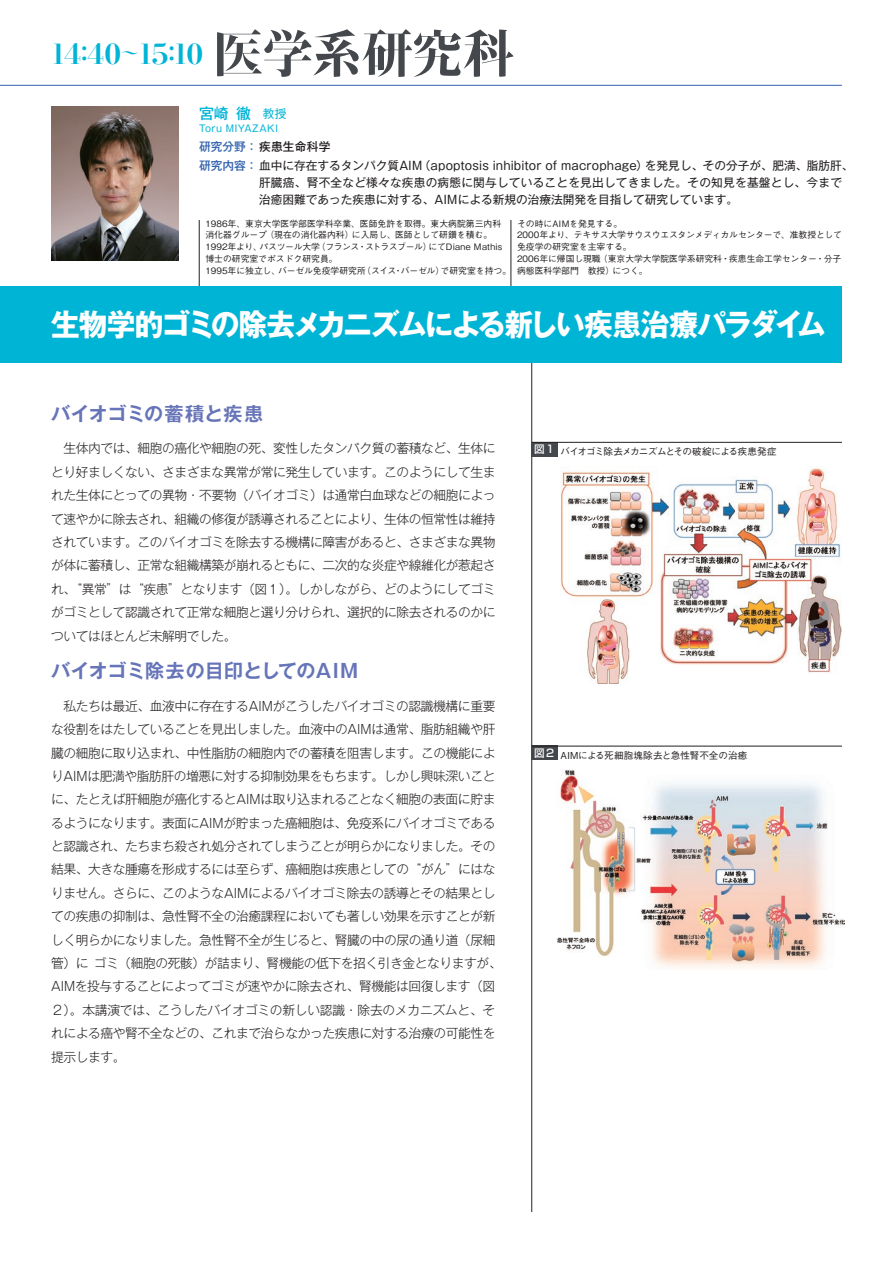
<style>
.page{position:relative;width:893px;height:1263px;background:#fff}
.page>*{position:absolute;margin:0;border:0;box-sizing:border-box;transform-origin:0 0}
.t1{font:700 30.3px "Gothic MB101 Pro";letter-spacing:-.07em;color:#fff;scale:.95 1}
.t2{font:800 27.6px "Kocho Std";letter-spacing:-.115em;color:#00b4d6}
.t3{font:700 19.2px "Gothic MB101 Pro De";color:#6674b8}
.t4{font:500 14.85px "Gothic MB101 Pro";color:#00b4d6}
.t5{font:300 12.75px/23.4px "Gothic MB101 Pro";letter-spacing:-.03em;color:#231f20;text-align:justify}
.t6{font:11.7px/19.2px "Gothic MB101 Pro";letter-spacing:.01em;color:#231f20}
.t7{font:500 9.6px "Gothic BBB Pro";letter-spacing:-.07em;color:#231f20}
.t8{font:500 9.6px "Gothic BBB Pro";color:#231f20}
.t9{font:9.6px "Gothic MB101 Pro";letter-spacing:.05em;color:#00b4d6}
.t10{font:500 8.85px/11.7px "Gothic BBB Pro";color:#231f20}
.s1{font-size:51px;color:#44484d}
.s2{font-weight:400;font-size:11.7px}
.s3{font-weight:500;color:#3463af}
.s4{font-weight:500}
</style>
<div class="page">
<hr style="left:199px;top:220px;width:1px;height:77px;background:#231f20">
<hr style="left:511px;top:220px;width:1px;height:77px;background:#231f20">
<hr style="left:531px;top:347px;width:1px;height:865px;background:#231f20">
<hr style="left:0;top:85px;width:842px;height:1px;background:#3463af">
<div style="left:0;top:286px;width:842px;height:77px;background:#00b4d6"></div>
<div style="left:531px;top:442px;width:27px;height:14px;background:#44484d"></div>
<hr style="left:532px;top:442px;width:310px;height:1px;background:#231f20">
<div style="left:531px;top:746px;width:27px;height:14px;background:#44484d"></div>
<hr style="left:532px;top:746px;width:310px;height:1px;background:#231f20">
<img style="left:51px;top:106px;width:128px;height:154px">
<img style="left:561px;top:468px;width:281px;height:215px">
<img style="left:557px;top:770px;width:288px;height:198px">
<h2 class="t2" style="left:50px;top:31px;width:466px">14:40<sup>～</sup>15:10 <span class="s1">医学系研究科</span></h2>
<p class="t4" style="left:199px;top:101px;width:89px">宮崎 徹<span class="s2">　教授</span></p>
<p class="t9" style="left:199px;top:120px;width:80px">Toru MIYAZAKI</p>
<p class="t6" style="left:199px;top:135px;width:656px"><span class="s3">研究分野：</span><span class="s4">疾患生命科学<br></span><span class="s3">研究内容：</span> 血中に存在するタンパク質AIM（apoptosis inhibitor of macrophage）を発見し、その分子が、肥満、脂肪肝、</p>
<p class="t6" style="left:259px;top:172px;width:585px;line-height:17px">肝臓癌、腎不全など様々な疾患の病態に関与していることを見出してきました。その知見を基盤とし、今まで治癒困難であった疾患に対する、AIMによる新規の治療法開発を目指して研究しています。</p>
<p class="t10" style="left:205px;top:216px;width:307px">1986年、東京大学医学部医学科卒業、医師免許を取得。東大病院第三内科消化器グループ（現在の消化器内科）に入局し、医師として研鑽を積む。1992年より、パスツール大学（フランス・ストラスブール）にてDiane Mathis博士の研究室でポスドク研究員。<br>1995年に独立し、バーゼル免疫学研究所（スイス・バーゼル）で研究室を持つ。</p>
<p class="t10" style="left:517px;top:216px;width:326px">その時にAIMを発見する。<br>2000年より、テキサス大学サウスウエスタンメディカルセンターで、准教授として免疫学の研究室を主宰する。<br>2006年に帰国し現職（東京大学大学院医学系研究科・疾患生命工学センター・分子病態医科学部門　教授）につく。</p>
<h1 class="t1" style="left:51px;top:299px;width:817px">生物学的ゴミの除去メカニズムによる新しい疾患治療パラダイム</h1>
<h3 class="t3" style="left:51px;top:398px;width:214px">バイオゴミの蓄積と疾患</h3>
<p class="t5" style="left:51px;top:435px;width:446px">　生体内では、細胞の癌化や細胞の死、変性したタンパク質の蓄積など、生体にとり好ましくない、さまざまな異常が常に発生しています。このようにして生まれた生体にとっての異物・不要物（バイオゴミ）は通常白血球などの細胞によって速やかに除去され、組織の修復が誘導されることにより、生体の恒常性は維持されています。このバイオゴミを除去する機構に障害があると、さまざまな異物が体に蓄積し、正常な組織構築が崩れるともに、二次的な炎症や線維化が惹起され、“異常”は“疾患”となります（図１）。しかしながら、どのようにしてゴミがゴミとして認識されて正常な細胞と選り分けられ、選択的に除去されるのかについてはほとんど未解明でした。</p>
<h3 class="t3" style="left:51px;top:655px;width:309px">バイオゴミ除去の目印としてのAIM</h3>
<p class="t5" style="left:51px;top:692px;width:452px;text-align:left">　私たちは最近、血液中に存在するAIMがこうしたバイオゴミの認識機構に重要な役割をはたしていることを見出しました。血液中のAIMは通常、脂肪組織や肝臓の細胞に取り込まれ、中性脂肪の細胞内での蓄積を阻害します。この機能によりAIMは肥満や脂肪肝の増悪に対する抑制効果をもちます。しかし興味深いことに、たとえば肝細胞が癌化するとAIMは取り込まれることなく細胞の表面に貯まるようになります。表面にAIMが貯まった癌細胞は、免疫系にバイオゴミであると認識され、たちまち殺され処分されてしまうことが明らかになりました。その結果、大きな腫瘍を形成するには至らず、癌細胞は疾患としての“がん”にはなりません。さらに、このようなAIMによるバイオゴミ除去の誘導とその結果としての疾患の抑制は、急性腎不全の治癒課程においても著しい効果を示すことが新しく明らかになりました。急性腎不全が生じると、腎臓の中の尿の通り道（尿細管）に ゴミ（細胞の死骸）が詰まり、腎機能の低下を招く引き金となりますが、AIMを投与することによってゴミが速やかに除去され、腎機能は回復します（図２）。本講演では、こうしたバイオゴミの新しい認識・除去のメカニズムと、それによる癌や腎不全などの、これまで治らなかった疾患に対する治療の可能性を提示します。</p>
<p class="t7" style="left:534px;top:444px;width:244px"><sup>図１</sup>バイオゴミ除去メカニズムとその破綻による疾患発症</p>
<p class="t8" style="left:534px;top:747px;width:215px"><sup>図２</sup> AIMによる死細胞塊除去と急性腎不全の治癒</p>
</div>
